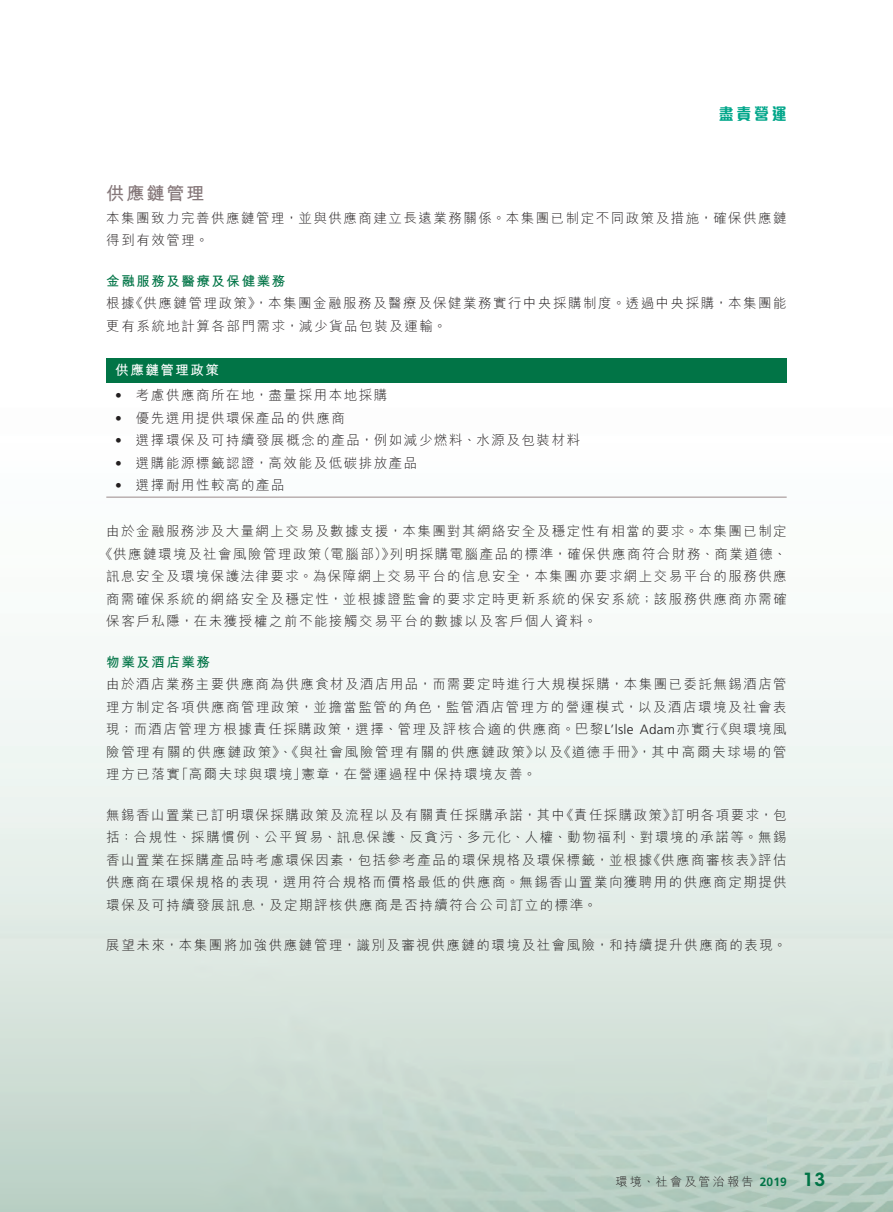
<style>
.page{position:relative;width:893px;height:1212px;background:#fff}
.page>*{position:absolute;margin:0;border:0;box-sizing:border-box;transform-origin:0 0}
._03_H1{font:700 18px "M Hei HK";letter-spacing:.115em;color:#857779}
.t1{font:800 16.5px "M Elle HK";color:#00a68a;scale:.9 1}
._01_Body_Text{font:300 13.5px/22.5px "M Hei HK";letter-spacing:.11em;color:#231f20}
._15_Table_Stub{font:300 13.5px "M Hei HK";letter-spacing:.115em;color:#231f20}
._04___H2{font:700 13.5px "M Hei HK";letter-spacing:.115em;color:#017446}
._15_Table_Stub-2{font:700 13.5px "M Hei HK";letter-spacing:.115em;color:#fff}
.t2{font:300 12px "M Hei HK";letter-spacing:.19em;color:#231f20}
.s1{font-family:"Frutiger LT Std"}
.s2{font-family:"Frutiger LT Std";font-weight:700;color:#017446}
.s3{font-family:"ITC Avant Garde Std";font-weight:600;font-size:18px;color:#017446}
</style>
<div class="page">
<img style="left:1px;top:382px;width:892px;height:830px">
<div style="left:106px;top:358px;width:681px;height:24px;background:#017446"></div>
<hr style="left:106px;top:496px;width:681px;height:2px;background:#bab0b0">
<p class="t1" style="left:719px;top:106px;width:77px">盡責營運</p>
<p class="_03_H1" style="left:106px;top:180px;width:100px">供應鏈管理</p>
<p class="_01_Body_Text" style="left:106px;top:206px;width:682px">本集團致力完善供應鏈管理，並與供應商建立長遠業務關係。本集團已制定不同政策及措施，確保供應鏈得到有效管理。</p>
<p class="_04___H2" style="left:106px;top:271px;width:180px">金融服務及醫療及保健業務</p>
<p class="_01_Body_Text" style="left:106px;top:292px;width:682px">根據《供應鏈管理政策》，本集團金融服務及醫療及保健業務實行中央採購制度。透過中央採購，本集團能更有系統地計算各部門需求，減少貨品包裝及運輸。</p>
<p class="_15_Table_Stub-2" style="left:115px;top:361px;width:105px">供應鏈管理政策</p>
<p class="_15_Table_Stub" style="left:115px;top:388px;width:274px"><span class="s1">•</span> 考慮供應商所在地，盡量採用本地採購</p>
<p class="_15_Table_Stub" style="left:115px;top:411px;width:231px"><span class="s1">•</span> 優先選用提供環保產品的供應商</p>
<p class="_15_Table_Stub" style="left:115px;top:433px;width:466px"><span class="s1">•</span> 選擇環保及可持續發展概念的產品，例如減少燃料、水源及包裝材料</p>
<p class="_15_Table_Stub" style="left:115px;top:456px;width:304px"><span class="s1">•</span> 選購能源標籤認證，高效能及低碳排放產品</p>
<p class="_15_Table_Stub" style="left:115px;top:478px;width:171px"><span class="s1">•</span> 選擇耐用性較高的產品</p>
<p class="_01_Body_Text" style="left:106px;top:520px;width:682px">由於金融服務涉及大量網上交易及數據支援，本集團對其網絡安全及穩定性有相當的要求。本集團已制定</p>
<p class="_01_Body_Text" style="left:100px;top:542px;width:689px">《供應鏈環境及社會風險管理政策（電腦部）》列明採購電腦產品的標準，確保供應商符合財務、商業道德、</p>
<p class="_01_Body_Text" style="left:106px;top:565px;width:682px">訊息安全及環境保護法律要求。為保障網上交易平台的信息安全，本集團亦要求網上交易平台的服務供應</p>
<p class="_01_Body_Text" style="left:106px;top:587px;width:682px">商需確保系統的網絡安全及穩定性，並根據證監會的要求定時更新系統的保安系統；該服務供應商亦需確</p>
<p class="_01_Body_Text" style="left:106px;top:610px;width:492px">保客戶私隱，在未獲授權之前不能接觸交易平台的數據以及客戶個人資料。</p>
<p class="_04___H2" style="left:106px;top:652px;width:105px">物業及酒店業務</p>
<p class="_01_Body_Text" style="left:106px;top:673px;width:682px;text-align:justify">由於酒店業務主要供應商為供應食材及酒店用品，而需要定時進行大規模採購，本集團已委託無錫酒店管理方制定各項供應商管理政策，並擔當監管的角色，監管酒店管理方的營運模式，以及酒店環境及社會表現；而酒店管理方根據責任採購政策，選擇、管理及評核合適的供應商。巴黎<span class="s1">L’lsle Adam</span>亦實行《與環境風險管理有關的供應鏈政策》、《與社會風險管理有關的供應鏈政策》以及《道德手冊》，其中高爾夫球場的管理方已落實「高爾夫球與環境」憲章，在營運過程中保持環境友善。</p>
<p class="_01_Body_Text" style="left:106px;top:803px;width:682px;text-align:justify">無錫香山置業已訂明環保採購政策及流程以及有關責任採購承諾，其中《責任採購政策》訂明各項要求，包括：合規性、採購慣例、公平貿易、訊息保護、反貪污、多元化、人權、動物福利、對環境的承諾等。無錫香山置業在採購產品時考慮環保因素，包括參考產品的環保規格及環保標籤，並根據《供應商審核表》評估供應商在環保規格的表現，選用符合規格而價格最低的供應商。無錫香山置業向獲聘用的供應商定期提供環保及可持續發展訊息，及定期評核供應商是否持續符合公司訂立的標準。</p>
<p class="_01_Body_Text" style="left:106px;top:934px;width:682px">展望未來，本集團將加強供應鏈管理，識別及審視供應鏈的環境及社會風險，和持續提升供應商的表現。</p>
<p class="t2" style="left:615px;top:1176px;width:211px">環境、社會及管治報告 <span class="s2">2019</span> <span class="s3">13</span></p>
</div>
